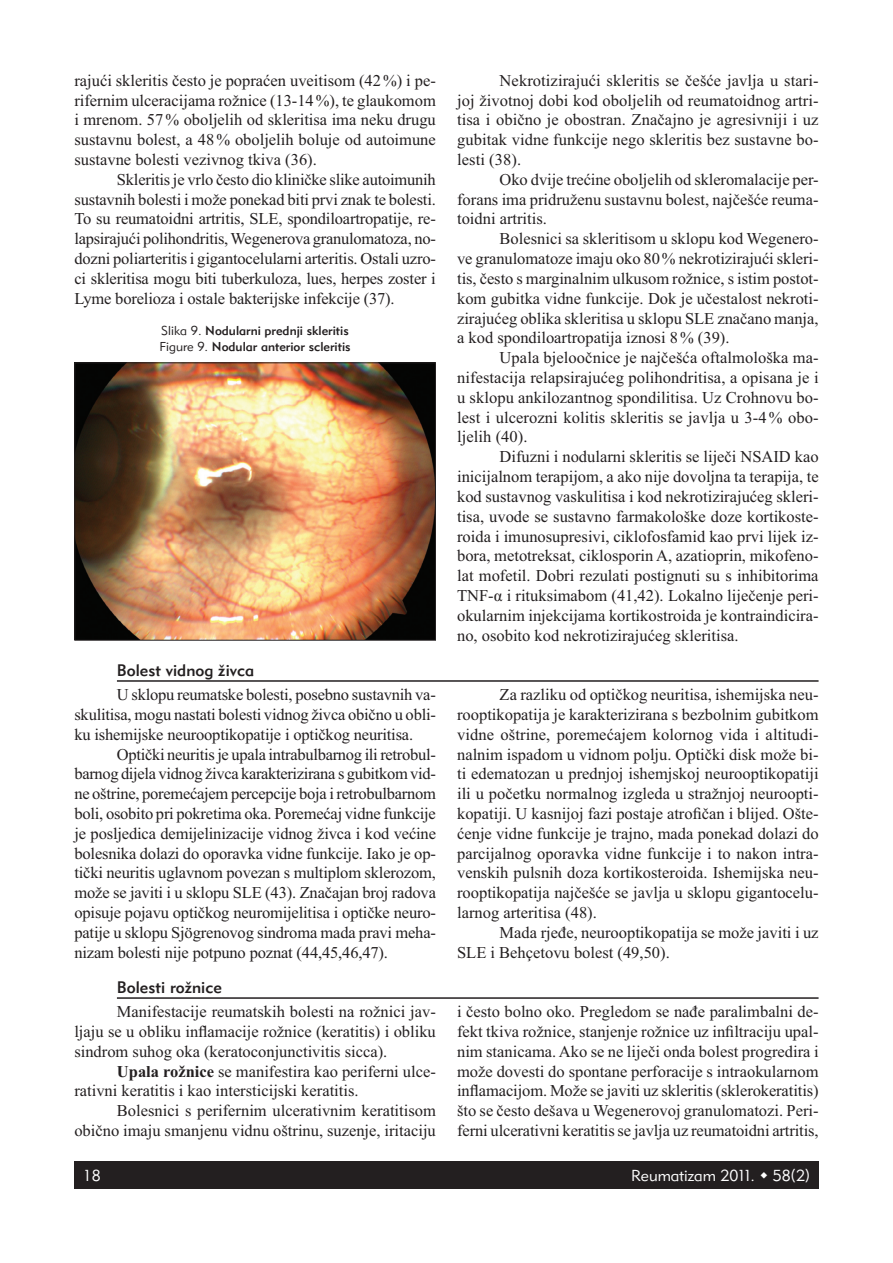
<style>
.page{position:relative;width:893px;height:1263px;background:#fff}
.page>*{position:absolute;margin:0;border:0;box-sizing:border-box;transform-origin:0 0}
.t1{font:16.5px/19.8px "Times New Roman";color:#231f20;text-align:justify}
.t2{font:16.5px "Geometric 415 BT Medium A";color:#231f20}
.t3{font:15.75px "Geometric 415 BT Lite A";color:#fff}
.t4{font:12.75px/15.3px "Geometric 415 BT Medium A";color:#231f20}
.s1{font-family:"Geometric 415 BT Lite A"}
.s2{font-weight:700}
</style>
<div class="page">
<div style="left:74px;top:1161px;width:745px;height:27px;background:#231f20"></div>
<img style="left:76px;top:364px;width:358px;height:275px">
<div style="left:74px;top:362px;width:362px;height:279px;border:1px solid #231f20"></div>
<hr style="left:117px;top:680px;width:702px;height:2px;background:#231f20">
<hr style="left:117px;top:997px;width:702px;height:2px;background:#231f20">
<p class="t1" style="left:74px;top:72px;width:363px">rajući skleritis često je popraćen uveitisom (42 %) i pe&shy;rifernim ulceracijama rožnice (13-14 %), te glaukomom i mrenom. 57 % oboljelih od skleritisa ima neku drugu sustavnu bolest, a 48 % oboljelih boluje od autoimune sustavne bolesti vezivnog tkiva (36).</p>
<p class="t1" style="left:74px;top:171px;width:363px;text-indent:43px">Skleritis je vrlo često dio kliničke slike autoimunih sustavnih bolesti i može ponekad biti prvi znak te bolesti.<br>To su reumatoidni artritis, SLE, spondiloartropatije, re&shy;lapsirajući polihondritis, Wegenerova granulomatoza, no&shy;dozni poliarteritis i gigantocelularni arteritis. Ostali uzro&shy;ci skleritisa mogu biti tuberkuloza, lues, herpes zoster i Lyme borelioza i ostale bakterijske infekcije (37).</p>
<p class="t4" style="left:159px;top:324px;width:193px"><span class="s1">Slika 9.</span> Nodularni prednji skleritis<br><span class="s1">Figure 9.</span> Nodular anterior scleritis</p>
<p class="t2" style="left:117px;top:664px;width:139px">Bolest vidnog živca</p>
<p class="t1" style="left:74px;top:686px;width:363px;text-indent:43px">U sklopu reumatske bolesti, posebno sustavnih va&shy;skulitisa, mogu nastati bolesti vidnog živca obično u obli&shy;ku ishemijske neurooptikopatije i optičkog neuritisa.</p>
<p class="t1" style="left:74px;top:746px;width:363px;text-indent:43px">Optički neuritis je upala intrabulbarnog ili retrobul&shy;barnog dijela vidnog živca karakterizirana s gubitkom vid&shy;ne oštrine, poremećajem percepcije boja i retrobulbarnom boli, osobito pri pokretima oka. Poremećaj vidne funkcije je posljedica demijelinizacije vidnog živca i kod većine bolesnika dolazi do oporavka vidne funkcije. Iako je op&shy;tički neuritis uglavnom povezan s multiplom sklerozom, može se javiti i u sklopu SLE (43). Značajan broj radova opisuje pojavu optičkog neuromijelitisa i optičke neuro&shy;patije u sklopu Sjögrenovog sindroma mada pravi meha&shy;nizam bolesti nije potpuno poznat (44,45,46,47).</p>
<p class="t2" style="left:117px;top:981px;width:106px">Bolesti rožnice</p>
<p class="t1" style="left:74px;top:1003px;width:363px;text-indent:43px">Manifestacije reumatskih bolesti na rožnici jav&shy;ljaju se u obliku inflamacije rožnice (keratitis) i obliku sindrom suhog oka (keratoconjunctivitis sicca).</p>
<p class="t1" style="left:74px;top:1063px;width:363px;text-indent:43px"><span class="s2">Upala rožnice</span> se manifestira kao periferni ulce&shy;rativni keratitis i kao intersticijski keratitis.</p>
<p class="t1" style="left:74px;top:1102px;width:363px;text-align:right">Bolesnici s perifernim ulcerativnim keratitisom obično imaju smanjenu vidnu oštrinu, suzenje, iritaciju</p>
<p class="t1" style="left:457px;top:72px;width:363px;text-indent:43px">Nekrotizirajući skleritis se češće javlja u stari&shy;joj životnoj dobi kod oboljelih od reumatoidnog artri&shy;tisa i obično je obostran. Značajno je agresivniji i uz gubitak vidne funkcije nego skleritis bez sustavne bo&shy;lesti (38).</p>
<p class="t1" style="left:457px;top:171px;width:363px;text-indent:43px">Oko dvije trećine oboljelih od skleromalacije per&shy;forans ima pridruženu sustavnu bolest, najčešće reuma&shy;toidni artritis.</p>
<p class="t1" style="left:457px;top:230px;width:363px;text-indent:43px">Bolesnici sa skleritisom u sklopu kod Wegenero&shy;ve granulomatoze imaju oko 80 % nekrotizirajući skleri&shy;tis, često s marginalnim ulkusom rožnice, s istim postot&shy;kom gubitka vidne funkcije. Dok je učestalost nekroti&shy;zirajućeg oblika skleritisa u sklopu SLE značano manja, a kod spondiloartropatija iznosi 8 % (39).</p>
<p class="t1" style="left:457px;top:349px;width:363px;text-indent:43px">Upala bjeloočnice je najčešća oftalmološka ma&shy;nifestacija relapsirajućeg polihondritisa, a opisana je i u sklopu ankilozantnog spondilitisa. Uz Crohnovu bo&shy;lest i ulcerozni kolitis skleritis se javlja u 3-4 % obo&shy;ljelih (40).</p>
<p class="t1" style="left:457px;top:448px;width:363px;text-indent:43px">Difuzni i nodularni skleritis se liječi NSAID kao inicijalnom terapijom, a ako nije dovoljna ta terapija, te kod sustavnog vaskulitisa i kod nekrotizirajućeg skleri&shy;tisa, uvode se sustavno farmakološke doze kortikoste&shy;roida i imunosupresivi, ciklofosfamid kao prvi lijek iz&shy;bora, metotreksat, ciklosporin A, azatioprin, mikofeno&shy;lat mofetil. Dobri rezulati postignuti su s inhibitorima TNF-α i rituksimabom (41,42). Lokalno liječenje peri&shy;okularnim injekcijama kortikostroida je kontraindicira&shy;no, osobito kod nekrotizirajućeg skleritisa.</p>
<p class="t1" style="left:457px;top:686px;width:363px;text-indent:43px">Za razliku od optičkog neuritisa, ishemijska neu&shy;rooptikopatija je karakterizirana s bezbolnim gubitkom vidne oštrine, poremećajem kolornog vida i altitudi&shy;nalnim ispadom u vidnom polju. Optički disk može bi&shy;ti edematozan u prednjoj ishemjskoj neurooptikopatiji ili u početku normalnog izgleda u stražnjoj neuroopti&shy;kopatiji. U kasnijoj fazi postaje atrofičan i blijed. Ošte&shy;ćenje vidne funkcije je trajno, mada ponekad dolazi do parcijalnog oporavka vidne funkcije i to nakon intra&shy;venskih pulsnih doza kortikosteroida. Ishemijska neu&shy;rooptikopatija najčešće se javlja u sklopu gigantocelu&shy;larnog arteritisa (48).</p>
<p class="t1" style="left:457px;top:924px;width:363px;text-indent:43px">Mada rjeđe, neurooptikopatija se može javiti i uz<br>SLE i Behçetovu bolest (49,50).</p>
<p class="t1" style="left:457px;top:1003px;width:363px">i često bolno oko. Pregledom se nađe paralimbalni de&shy;fekt tkiva rožnice, stanjenje rožnice uz infiltraciju upal&shy;nim stanicama. Ako se ne liječi onda bolest progredira i može dovesti do spontane perforacije s intraokularnom inflamacijom. Može se javiti uz skleritis (sklerokeratitis) što se često dešava u Wegenerovoj granulomatozi. Peri&shy;ferni ulcerativni keratitis se javlja uz reumatoidni artritis,</p>
<p class="t3" style="left:83px;top:1169px;width:19px">18</p>
<p class="t3" style="left:631px;top:1169px;width:181px">Reumatizam 2011. 58(2)</p>
</div>
